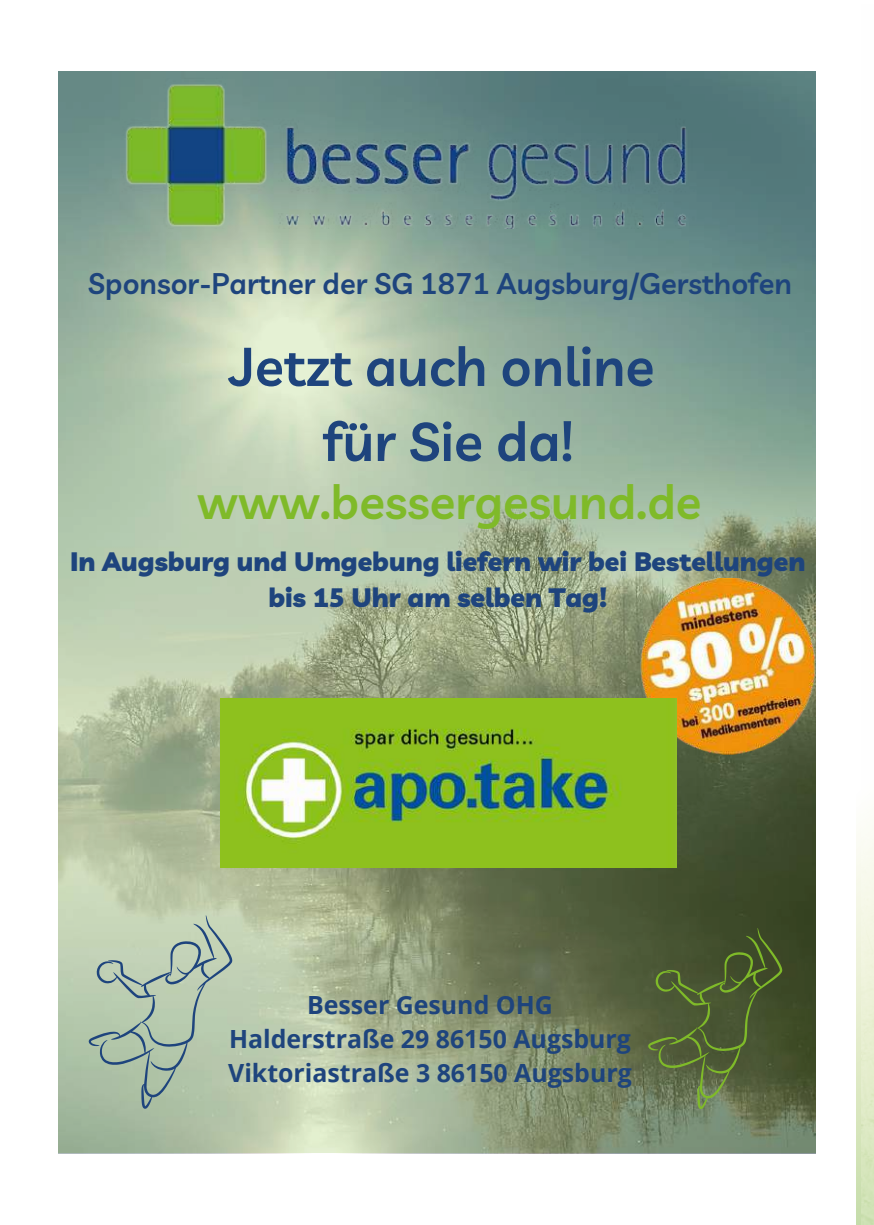
<style>
.page{position:relative;width:874px;height:1225px;background:#fff}
.page>*{position:absolute;margin:0;border:0;box-sizing:border-box;transform-origin:0 0}
.t1{font:600 53.8px/75px "Livvic";color:#1e447d;text-align:center}
.t2{font:600 47.6px "Livvic";color:#7fba29}
.t3{font:600 29px "Livvic";color:#1e447d}
.t4{font:900 26.6px/36.8px "Livvic";color:#1e447d;text-align:center}
.t5{font:700 25px/34px "Open Sans";color:#1e447d;text-align:center}
</style>
<div class="page">
<svg style="left:856px;top:833px;width:4px;height:392px;background:#e3ecce"></svg>
<img style="left:860px;top:825px;width:13px;height:400px">
<img style="left:58px;top:72px;width:757px;height:1081px">
<img style="left:111px;top:72px;width:583px;height:157px">
<img style="left:639px;top:579px;width:176px;height:175px">
<svg style="left:88px;top:915px;width:144px;height:193px;background:#adc0ab"></svg>
<img style="left:220px;top:699px;width:455px;height:169px">
<svg style="left:647px;top:927px;width:134px;height:182px;background:#516036"></svg>
<p class="t3" style="left:88px;top:262px;width:704px">Sponsor-Partner der SG 1871 Augsburg/Gersthofen</p>
<h1 class="t1" style="left:229px;top:325px;width:426px">Jetzt auch online für Sie da!</h1>
<h2 class="t2" style="left:197px;top:466px;width:506px">www.bessergesund.de</h2>
<p class="t4" style="left:70px;top:540px;width:736px">In Augsburg und Umgebung liefern wir bei Bestellungen bis 15 Uhr am selben Tag!</p>
<p class="t5" style="left:228px;top:987px;width:405px">Besser Gesund OHG<br>Halderstraße 29 86150 Augsburg<br>Viktoriastraße 3 86150 Augsburg</p>
</div>
